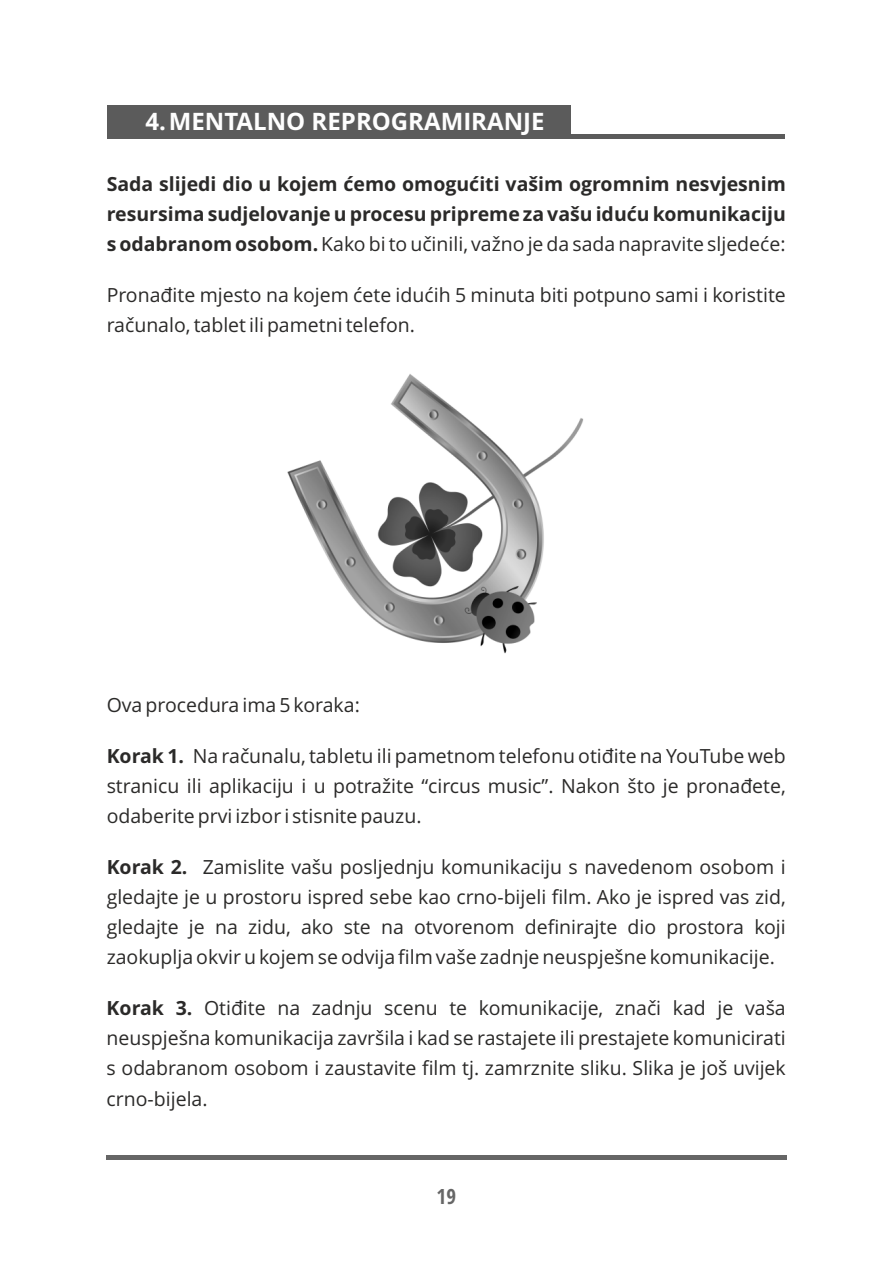
<style>
.page{position:relative;width:893px;height:1263px;background:#fff}
.page>*{position:absolute;margin:0;border:0;box-sizing:border-box;transform-origin:0 0}
.t1{font:700 24px "Open Sans";color:#fefefe}
.t2{font:700 condensed 21px "Open Sans";color:#666}
.t3{font:19.5px/30.2px "Open Sans";color:#2b2a29;text-align:justify}
.t4{font:700 19.5px/30.2px "Open Sans";color:#2b2a29;text-align:justify}
.s1{font-weight:400}
.s2{font-weight:700}
</style>
<div class="page">
<img style="left:287px;top:374px;width:297px;height:280px">
<hr style="left:106px;top:1155px;width:681px;height:4px;background:#666">
<div style="left:107px;top:105px;width:463px;height:34px;background:#5b5b5b"></div>
<div style="left:107px;top:134px;width:678px;height:5px;background:#5b5b5b"></div>
<p class="t1" style="left:145px;top:112px;width:401px">4. MENTALNO REPROGRAMIRANJE</p>
<p class="t4" style="left:107px;top:171px;width:681px">Sada slijedi dio u kojem ćemo omogućiti vašim ogromnim nesvjesnim resursima sudjelovanje u procesu pripreme za vašu iduću komunikaciju s odabranom osobom. <span class="s1">Kako bi to učinili, važno je da sada napravite sljedeće:</span></p>
<p class="t3" style="left:107px;top:282px;width:681px">Pronađite mjesto na kojem ćete idućih 5 minuta biti potpuno sami i koristite računalo, tablet ili pametni telefon.</p>
<p class="t3" style="left:107px;top:692px;width:255px">Ova procedura ima 5 koraka:</p>
<p class="t3" style="left:107px;top:743px;width:681px"><span class="s2">Korak 1.</span> Na računalu, tabletu ili pametnom telefonu otiđite na YouTube web stranicu ili aplikaciju i u potražite “circus music”. Nakon što je pronađete, odaberite prvi izbor i stisnite pauzu.</p>
<p class="t3" style="left:107px;top:854px;width:681px"><span class="s2">Korak 2.</span> Zamislite vašu posljednju komunikaciju s navedenom osobom i gledajte je u prostoru ispred sebe kao crno-bijeli film. Ako je ispred vas zid, gledajte je na zidu, ako ste na otvorenom definirajte dio prostora koji zaokuplja okvir u kojem se odvija film vaše zadnje neuspješne komunikacije.</p>
<p class="t3" style="left:107px;top:995px;width:681px"><span class="s2">Korak 3.</span> Otiđite na zadnju scenu te komunikacije, znači kad je vaša neuspješna komunikacija završila i kad se rastajete ili prestajete komunicirati s odabranom osobom i zaustavite film tj. zamrznite sliku. Slika je još uvijek crno-bijela.</p>
<p class="t2" style="left:437px;top:1188px;width:21px">19</p>
</div>
